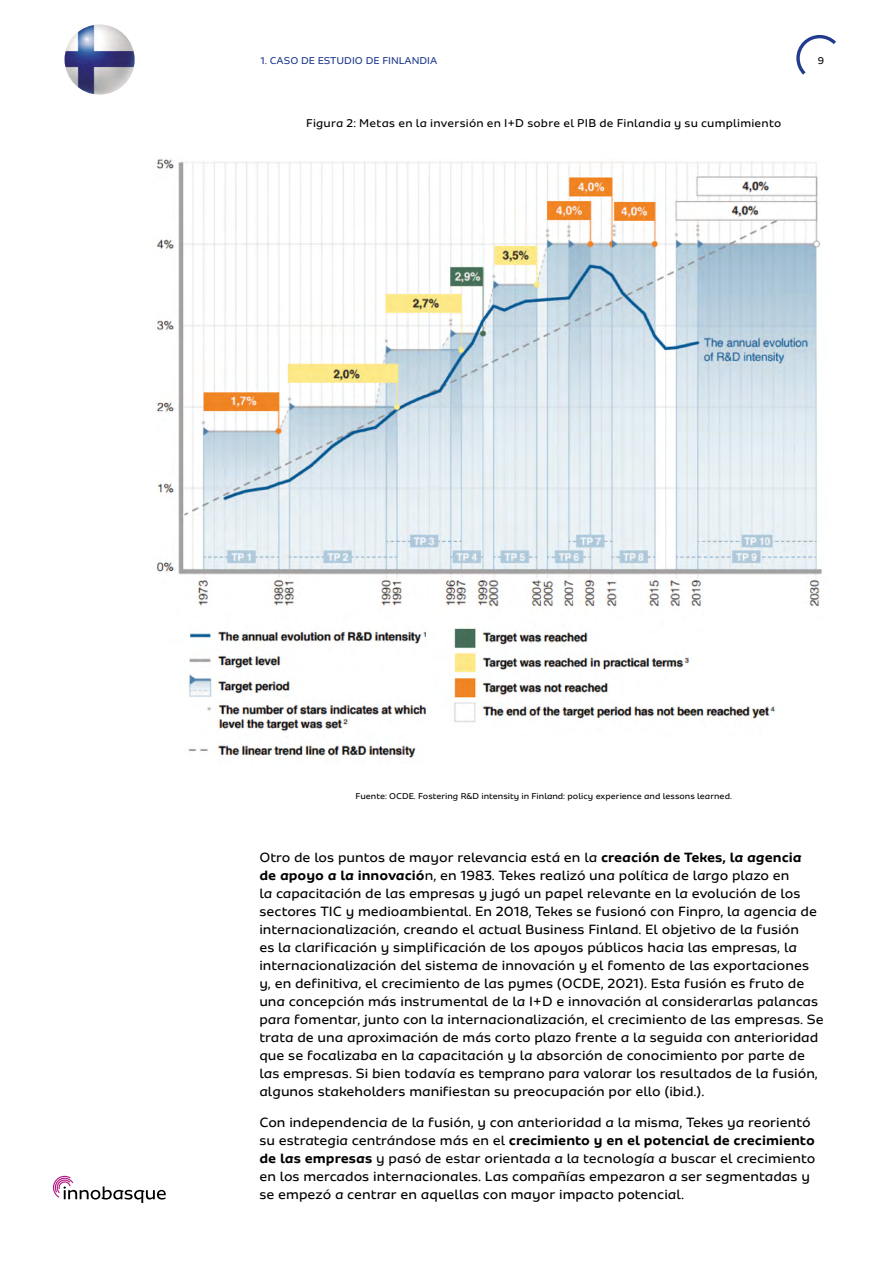
<style>
.page{position:relative;width:893px;height:1263px;background:#fff}
.page>*{position:absolute;margin:0;border:0;box-sizing:border-box;transform-origin:0 0}
.t1{font:14.25px/18px "Sua";color:#000}
.t2{font:12px "Sua";letter-spacing:.015em;color:#000}
.t3{font:10.5px "Sua";color:#213b8e}
.t4{font:10.5px "Sua";color:#000}
.t5{font:9px "Sua";color:#000}
.s1{font-weight:700}
</style>
<div class="page">
<img style="left:65px;top:25px;width:70px;height:70px;border-radius:35px">
<img style="left:156px;top:158px;width:666px;height:601px">
<svg style="left:796px;top:35px;width:40px;height:40px"></svg>
<svg style="left:53px;top:1176px;width:113px;height:27px"></svg>
<p class="t3" style="left:260px;top:54px;width:178px">1. CASO DE ESTUDIO DE FINLANDIA</p>
<p class="t2" style="left:306px;top:116px;width:477px">Figura 2: Metas en la inversión en I+D sobre el PIB de Finlandia y su cumplimiento</p>
<p class="t4" style="left:818px;top:54px;width:8px">9</p>
<p class="t5" style="left:356px;top:791px;width:378px">Fuente: OCDE. Fostering R&amp;D intensity in Finland: policy experience and lessons learned.</p>
<p class="t1" style="left:259px;top:848px;width:566px">Otro de los puntos de mayor relevancia está en la <span class="s1">creación de Tekes, la agencia<br>de apoyo a la innovació</span>n, en 1983. Tekes realizó una política de largo plazo en<br>la capacitación de las empresas y jugó un papel relevante en la evolución de los sectores TIC y medioambiental. En 2018, Tekes se fusionó con Finpro, la agencia de internacionalización, creando el actual Business Finland. El objetivo de la fusión<br>es la clarificación y simplificación de los apoyos públicos hacia las empresas, la internacionalización del sistema de innovación y el fomento de las exportaciones y, en definitiva, el crecimiento de las pymes (OCDE, 2021). Esta fusión es fruto de una concepción más instrumental de la I+D e innovación al considerarlas palancas para fomentar, junto con la internacionalización, el crecimiento de las empresas. Se trata de una aproximación de más corto plazo frente a la seguida con anterioridad que se focalizaba en la capacitación y la absorción de conocimiento por parte de las empresas. Si bien todavía es temprano para valorar los resultados de la fusión, algunos stakeholders manifiestan su preocupación por ello (ibid.).</p>
<p class="t1" style="left:259px;top:1113px;width:557px">Con independencia de la fusión, y con anterioridad a la misma, Tekes ya reorientó su estrategia centrándose más en el <span class="s1">crecimiento y en el potencial de crecimiento de las empresas</span> y pasó de estar orientada a la tecnología a buscar el crecimiento en los mercados internacionales. Las compañías empezaron a ser segmentadas y se empezó a centrar en aquellas con mayor impacto potencial.</p>
</div>
